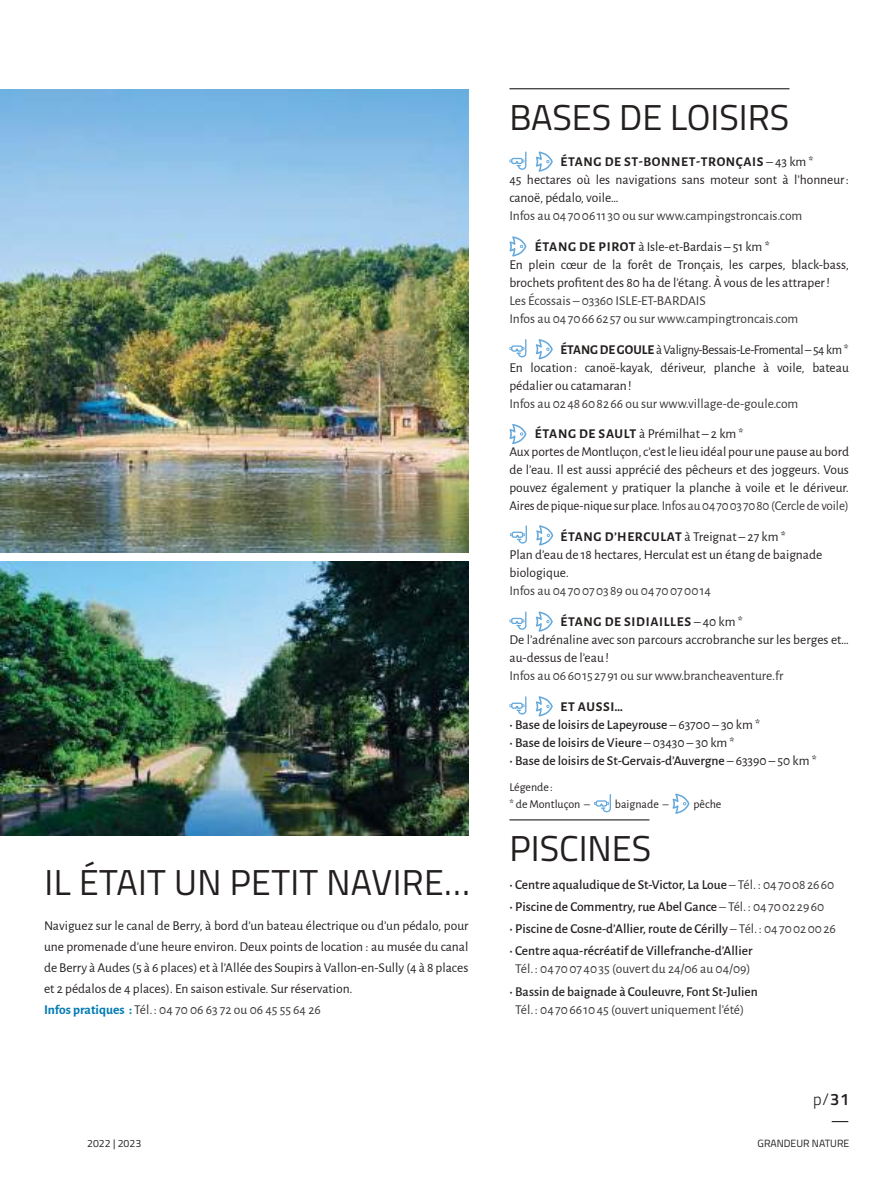
<style>
.page{position:relative;width:893px;height:1191px;background:#fff}
.page>*{position:absolute;margin:0;border:0;box-sizing:border-box;transform-origin:0 0}
.t1{font:36px "Titillium Web";color:#241f1f}
.t2{font:300 16.5px/21px "Titillium Web";color:#241f1f;text-align:right}
.t3{font:13.5px/18px "Alegreya Sans";color:#241f1f}
.t4{font:500 13.5px "Alegreya Sans";color:#241f1f}
.t5{font:13.5px/18px "Alegreya Sans";color:#393535}
.t6{font:13.5px/18px "Alegreya Sans";color:#241f1f;text-align:justify;scale:.96 1}
.t7{font:700 13.5px "Alegreya Sans";letter-spacing:.05em;color:#241f1f}
.t8{font:12px/16.5px "Alegreya Sans";color:#241f1f}
.t9{font:10.5px "Titillium Web";color:#241f1f}
.s1{font-weight:700;color:#007bb4}
.s2{color:#393535}
.s3{font-weight:700}
.s4{font-weight:400}
.s5{font-weight:400;color:#393535}
.s6{font-weight:600}
</style>
<div class="page">
<img style="left:0;top:89px;width:468px;height:464px">
<svg style="left:594px;top:794px;width:17px;height:19px"></svg>
<svg style="left:672px;top:793px;width:17px;height:21px"></svg>
<svg style="left:509px;top:151px;width:17px;height:19px"></svg>
<svg style="left:536px;top:151px;width:17px;height:21px"></svg>
<svg style="left:509px;top:236px;width:17px;height:21px"></svg>
<svg style="left:509px;top:339px;width:17px;height:19px"></svg>
<svg style="left:536px;top:339px;width:17px;height:20px"></svg>
<svg style="left:509px;top:424px;width:17px;height:20px"></svg>
<svg style="left:509px;top:611px;width:17px;height:19px"></svg>
<svg style="left:536px;top:611px;width:17px;height:21px"></svg>
<svg style="left:509px;top:696px;width:17px;height:19px"></svg>
<svg style="left:536px;top:696px;width:17px;height:20px"></svg>
<svg style="left:510px;top:525px;width:17px;height:19px"></svg>
<svg style="left:536px;top:525px;width:17px;height:20px"></svg>
<img style="left:0;top:562px;width:468px;height:273px">
<hr style="left:509px;top:88px;width:280px;height:1px;background:#241f1f">
<hr style="left:509px;top:819px;width:140px;height:1px;background:#241f1f">
<h1 class="t1" style="left:45px;top:856px;width:427px">IL ÉTAIT UN PETIT NAVIRE…</h1>
<p class="t3" style="left:44px;top:914px;width:426px;line-height:21px">Naviguez sur le canal de Berry, à bord d’un bateau électrique ou d’un pédalo, pour une promenade d’une heure environ. Deux points de location : au musée du canal de Berry à Audes (5 à 6 places) et à l’Allée des Soupirs à Vallon-en-Sully (4 à 8 places et 2 pédalos de 4 places). En saison estivale. Sur réservation.<br><span class="s1">Infos pratiques :</span> <span class="s2">Tél. : 04 70 06 63 72 ou 06 45 55 64 26</span></p>
<p class="t9" style="left:87px;top:1135px;width:56px">2022 | 2023</p>
<h1 class="t1" style="left:509px;top:91px;width:282px">BASES DE LOISIRS</h1>
<p class="t3" style="left:509px;top:152px;width:341px;text-indent:51px"><span class="s3">ÉTANG DE ST-BONNET-TRONÇAIS</span> – 43 km *<br>45 hectares où les navigations sans moteur sont à l’honneur : canoë, pédalo, voile…</p>
<p class="t5" style="left:509px;top:206px;width:294px">Infos au 04 70 06 11 30 ou sur www.campingstroncais.com</p>
<p class="t3" style="left:509px;top:237px;width:341px;text-indent:26px"><span class="s3">ÉTANG DE PIROT</span> à Isle-et-Bardais – 51 km *<br>En plein cœur de la forêt de Tronçais, les carpes, black-bass, brochets profitent des 80 ha de l’étang. À vous de les attraper !</p>
<p class="t5" style="left:509px;top:291px;width:290px">Les Écossais – 03360 ISLE-ET-BARDAIS<br>Infos au 04 70 66 62 57 ou sur www.campingtroncais.com</p>
<p class="t6" style="left:509px;top:339px;width:355px;text-indent:51px"><span class="s3">ÉTANG DE GOULE</span> à Valigny-Bessais-Le-Fromental – 54 km * En location : canoë-kayak, dériveur, planche à voile, bateau pédalier ou catamaran !</p>
<p class="t5" style="left:509px;top:393px;width:290px">Infos au 02 48 60 82 66 ou sur www.village-de-goule.com</p>
<p class="t3" style="left:509px;top:424px;width:341px;text-indent:26px"><span class="s3">ÉTANG DE SAULT</span> à Prémilhat – 2 km *<br>Aux portes de Montluçon, c’est le lieu idéal pour une pause au bord de l’eau. Il est aussi apprécié des pêcheurs et des joggeurs. Vous pouvez également y pratiquer la planche à voile et le dériveur.<br>Aires de pique-nique sur place. <span class="s2">Infos au 04 70 03 70 80 (Cercle de voile)</span></p>
<p class="t3" style="left:509px;top:527px;width:314px;text-indent:51px"><span class="s3">ÉTANG D’HERCULAT</span> à Treignat – 27 km *<br>Plan d’eau de 18 hectares, Herculat est un étang de baignade biologique.</p>
<p class="t5" style="left:509px;top:581px;width:203px">Infos au 04 70 07 03 89 ou 04 70 07 00 14</p>
<p class="t3" style="left:509px;top:612px;width:341px;text-indent:51px"><span class="s3">ÉTANG DE SIDIAILLES</span> – 40 km *<br>De l’adrénaline avec son parcours accrobranche sur les berges et… au-dessus de l’eau !</p>
<p class="t5" style="left:509px;top:666px;width:276px">Infos au 06 60 15 27 91 ou sur www.brancheaventure.fr</p>
<p class="t7" style="left:560px;top:696px;width:64px">ET AUSSI…</p>
<p class="t4" style="left:509px;top:715px;width:252px">• Base de loisirs de Lapeyrouse <span class="s4">– 63700 – 30 km *</span></p>
<p class="t4" style="left:509px;top:733px;width:227px">• Base de loisirs de Vieure <span class="s4">– 03430 – 30 km *</span></p>
<p class="t4" style="left:509px;top:751px;width:309px">• Base de loisirs de St-Gervais-d’Auvergne <span class="s4">– 63390 – 50 km *</span></p>
<p class="t8" style="left:509px;top:778px;width:82px">Légende :<br>* de Montluçon –</p>
<p class="t8" style="left:615px;top:795px;width:55px">baignade –</p>
<p class="t8" style="left:693px;top:795px;width:30px">pêche</p>
<h1 class="t1" style="left:509px;top:822px;width:143px">PISCINES</h1>
<p class="t4" style="left:510px;top:874px;width:326px">• Centre aqualudique de St-Victor, La Loue <span class="s5">– Tél. : 04 70 08 26 60</span></p>
<p class="t4" style="left:510px;top:897px;width:316px">• Piscine de Commentry, rue Abel Gance <span class="s5">– Tél. : 04 70 02 29 60</span></p>
<p class="t4" style="left:510px;top:919px;width:328px">• Piscine de Cosne-d’Allier, route de Cérilly <span class="s5">– Tél. : 04 70 02 00 26</span></p>
<p class="t4" style="left:510px;top:941px;width:244px">• Centre aqua-récréatif de Villefranche-d’Allier</p>
<p class="t5" style="left:515px;top:959px;width:237px">Tél. : 04 70 07 40 35 (ouvert du 24/06 au 04/09)</p>
<p class="t4" style="left:510px;top:981px;width:250px">• Bassin de baignade à Couleuvre, Font St-Julien</p>
<p class="t5" style="left:515px;top:999px;width:230px">Tél. : 04 70 66 10 45 (ouvert uniquement l’été)</p>
<p class="t2" style="left:813px;top:1087px;width:38px">p/<span class="s6">31 </span><span class="s4">—</span></p>
<p class="t9" style="left:757px;top:1135px;width:93px">GRANDEUR NATURE</p>
</div>
